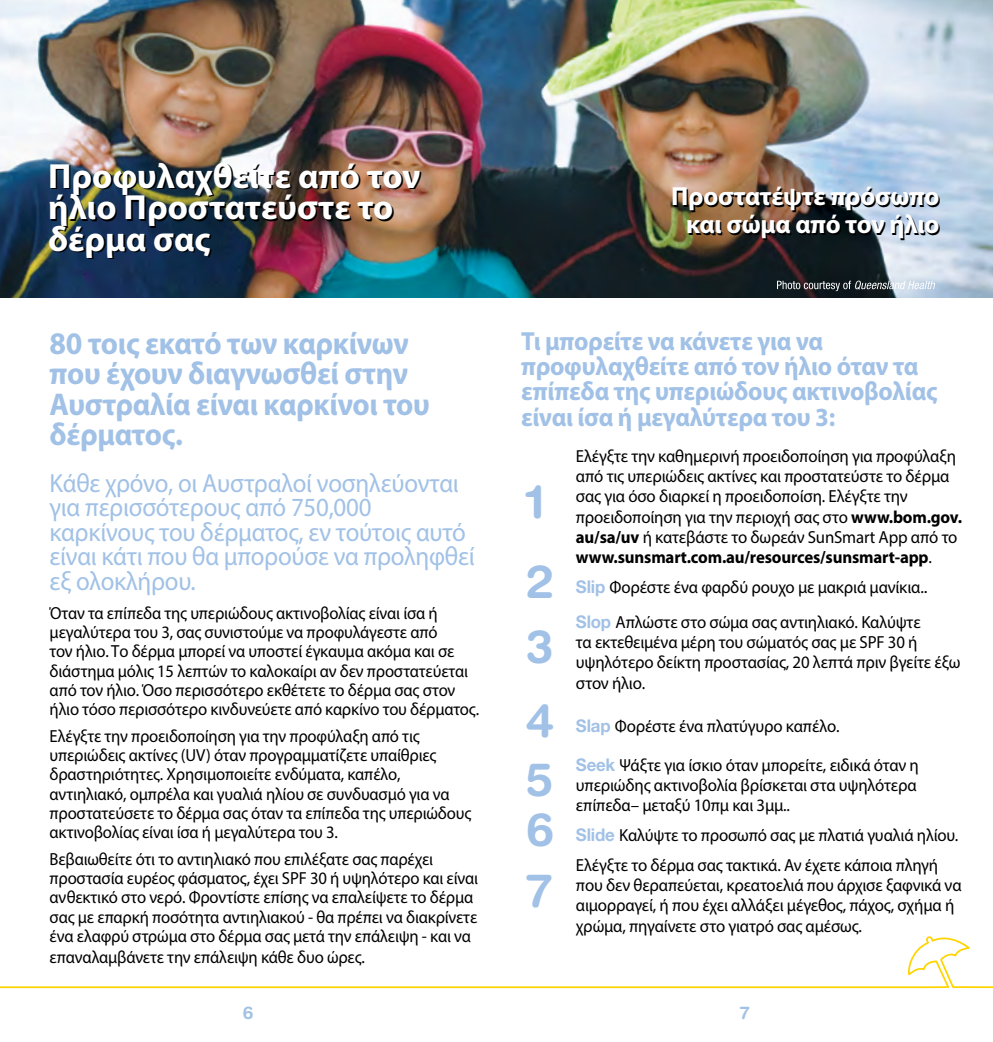
<style>
.page{position:relative;width:993px;height:1042px;background:#fff}
.page>*{position:absolute;margin:0;border:0;box-sizing:border-box;transform-origin:0 0}
.t1{font:700 46.2px "Helvetica Rounded LT Std";color:#a1c1e6}
.t2{font:700 35px/31.5px "Myriad Pro";color:#fff}
.t3{font:700 31.5px/30.6px "Myriad Pro";letter-spacing:-.01em;color:#a1c1e6;scale:.95 1}
.t4{font:26.25px/24.5px "Myriad Pro";letter-spacing:-.01em;color:#a1c1e6;scale:.95 1}
.t5{font:700 26.25px/25.4px "Myriad Pro";letter-spacing:-.01em;color:#a1c1e6;scale:.95 1}
.t6{font:700 26.25px/28px "Myriad Pro";letter-spacing:-.01em;color:#fff;text-align:center}
.t7{font:17.5px/19.2px "Myriad Pro";letter-spacing:-.01em;color:#000;scale:.95 1}
.t8{font:17.5px/20.1px "Myriad Pro";letter-spacing:-.01em;color:#000;scale:.96 1}
.t9{font:700 17.5px "Helvetica Rounded LT Std";color:#a1c1e6}
.s1{font-weight:700}
.s2{font-family:"Helvetica Neue LT Std";font-weight:700;color:#a1c1e6}
.s3{font-family:"Helvetica Neue LT Std"}
</style>
<div class="page">
<img style="left:0;top:0;width:992px;height:298px">
<svg style="left:776px;top:281px;width:159px;height:10px;background:#737a80"></svg>
<svg style="left:0;top:936px;width:992px;height:53px"></svg>
<h2 class="t2" style="left:48px;top:160px;width:374px">Προφυλαχθείτε από τον ήλιο Προστατεύστε το δέρμα σας</h2>
<h3 class="t3" style="left:50px;top:328px;width:402px">80 τοις εκατό των καρκίνων που έχουν διαγνωσθεί στην<br>Αυστραλία είναι καρκίνοι του δέρματος.</h3>
<h3 class="t4" style="left:50px;top:470px;width:448px">Κάθε χρόνο, οι Αυστραλοί νοσηλεύονται για περισσότερους από 750,000 καρκίνους του δέρματος, εν τούτοις αυτό είναι κάτι που θα μπορούσε να προληφθεί εξ ολοκλήρου.</h3>
<p class="t7" style="left:50px;top:603px;width:453px">Όταν τα επίπεδα της υπεριώδους ακτινοβολίας είναι ίσα ή μεγαλύτερα του 3, σας συνιστούμε να προφυλάγεστε από<br>τον ήλιο. Το δέρμα μπορεί να υποστεί έγκαυμα ακόμα και σε διάστημα μόλις 15 λεπτών το καλοκαίρι αν δεν προστατεύεται από τον ήλιο. Όσο περισσότερο εκθέτετε το δέρμα σας στον ήλιο τόσο περισσότερο κινδυνεύετε από καρκίνο του δέρματος.</p>
<p class="t7" style="left:50px;top:726px;width:445px">Ελέγξτε την προειδοποίηση για την προφύλαξη από τις υπεριώδεις ακτίνες (UV) όταν προγραμματίζετε υπαίθριες δραστηριότητες. Χρησιμοποιείτε ενδύματα, καπέλο, αντιηλιακό, ομπρέλα και γυαλιά ηλίου σε συνδυασμό για να προστατεύσετε το δέρμα σας όταν τα επίπεδα της υπεριώδους ακτινοβολίας είναι ίσα ή μεγαλύτερα του 3.</p>
<p class="t7" style="left:50px;top:849px;width:452px">Βεβαιωθείτε ότι το αντιηλιακό που επιλέξατε σας παρέχει προστασία ευρέος φάσματος, έχει SPF 30 ή υψηλότερο και είναι ανθεκτικό στο νερό. Φροντίστε επίσης να επαλείψετε το δέρμα σας με επαρκή ποσότητα αντιηλιακού - θα πρέπει να διακρίνετε ένα ελαφρύ στρώμα στο δέρμα σας μετά την επάλειψη - και να</p>
<p class="t7" style="left:50px;top:947px;width:333px">επαναλαμβάνετε την επάλειψη κάθε δυο ώρες.</p>
<h3 class="t6" style="left:671px;top:182px;width:270px">Προστατέψτε πρόσωπο και σώμα από τον ήλιο</h3>
<h3 class="t5" style="left:521px;top:328px;width:439px">Τι μπορείτε να κάνετε για να προφυλαχθείτε από τον ήλιο όταν τα επίπεδα της υπεριώδους ακτινοβολίας είναι ίσα ή μεγαλύτερα του 3:</h3>
<h1 class="t1" style="left:526px;top:473px;width:20px">1</h1>
<h1 class="t1" style="left:526px;top:554px;width:29px">2</h1>
<h1 class="t1" style="left:526px;top:619px;width:29px">3</h1>
<h1 class="t1" style="left:526px;top:692px;width:30px">4</h1>
<p class="t8" style="left:575px;top:446px;width:404px">Ελέγξτε την καθημερινή προειδοποίηση για προφύλαξη από τις υπεριώδεις ακτίνες και προστατεύστε το δέρμα σας για όσο διαρκεί η προειδοποίση. Ελέγξτε την προειδοποίηση για την περιοχή σας στο <span class="s1">www.bom.gov. au/sa/uv</span> ή κατεβάστε το δωρεάν SunSmart App από το <span class="s1">www.sunsmart.com.au/resources/sunsmart-app</span>.</p>
<p class="t8" style="left:575px;top:577px;width:368px"><span class="s2">Slip</span> Φορέστε ένα φαρδύ ρουχο με μακριά μανίκια.<span class="s3">.</span></p>
<p class="t8" style="left:575px;top:612px;width:402px"><span class="s2">Slop</span> Απλώστε στο σώμα σας αντιηλιακό. Καλύψτε<br>τα εκτεθειμένα μέρη του σώματός σας με SPF 30 ή υψηλότερο δείκτη προστασίας, 20 λεπτά πριν βγείτε έξω στον ήλιο.</p>
<p class="t8" style="left:575px;top:715px;width:276px"><span class="s2">Slap</span> Φορέστε ένα πλατύγυρο καπέλο.</p>
<h1 class="t1" style="left:526px;top:751px;width:29px">5</h1>
<p class="t8" style="left:575px;top:754px;width:358px"><span class="s2">Seek</span> Ψάξτε για ίσκιο όταν μπορείτε, ειδικά όταν η υπεριώδης ακτινοβολία βρίσκεται στα υψηλότερα επίπεδα– μεταξύ 10πμ και 3μμ..</p>
<h1 class="t1" style="left:526px;top:801px;width:30px">6</h1>
<p class="t8" style="left:575px;top:825px;width:399px"><span class="s2">Slide</span> Καλύψτε το προσωπό σας με πλατιά γυαλιά ηλίου.</p>
<h1 class="t1" style="left:526px;top:862px;width:28px">7</h1>
<p class="t8" style="left:575px;top:855px;width:403px">Ελέγξτε το δέρμα σας τακτικά. Αν έχετε κάποια πληγή που δεν θεραπεύεται, κρεατοελιά που άρχισε ξαφνικά να αιμορραγεί, ή που έχει αλλάξει μέγεθος, πάχος, σχήμα ή χρώμα, πηγαίνετε στο γιατρό σας αμέσως.</p>
<p class="t9" style="left:243px;top:1002px;width:12px">6</p>
<p class="t9" style="left:739px;top:1002px;width:12px">7</p>
</div>
